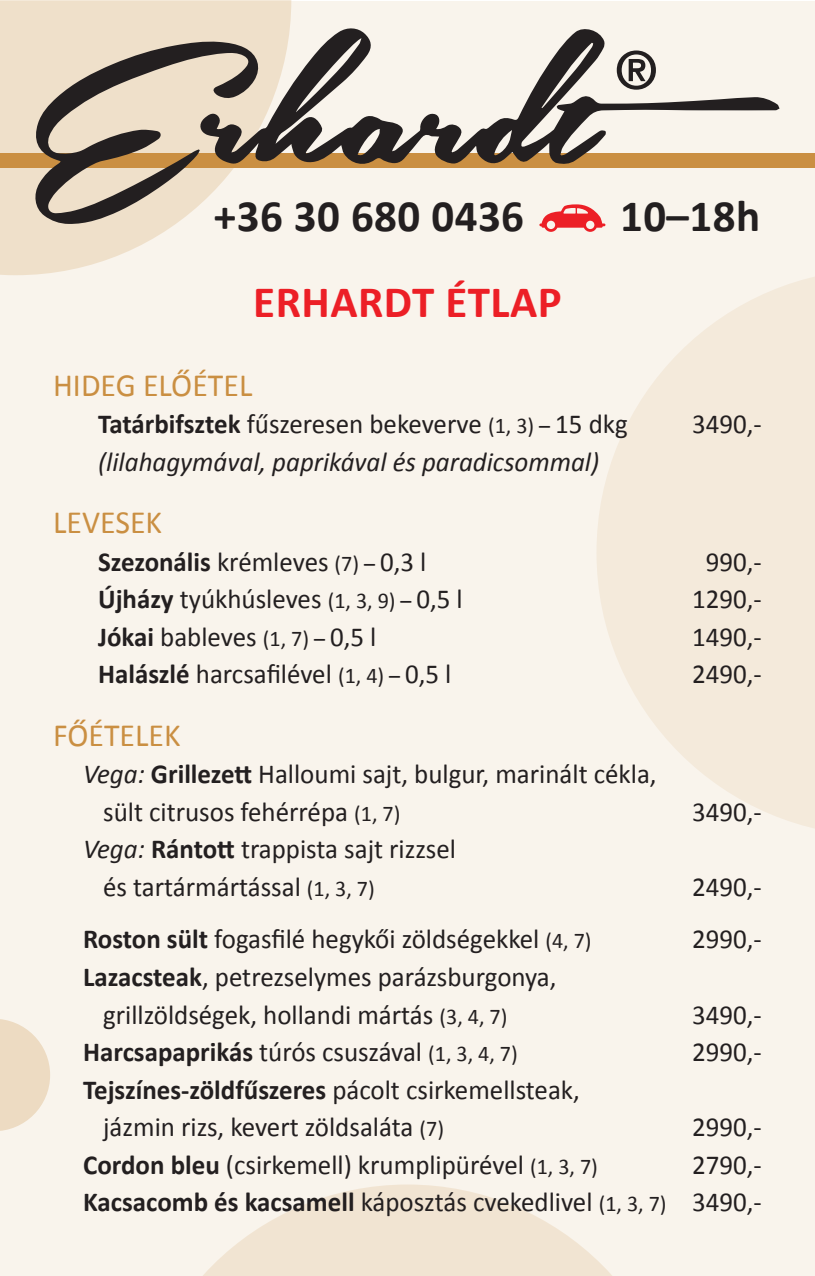
<style>
.page{position:relative;width:815px;height:1276px;background:#fff}
.page>*{position:absolute;margin:0;border:0;box-sizing:border-box;transform-origin:0 0}
.t1{font:700 45px "Calibri";letter-spacing:.01em;color:#231f20}
.t2{font:700 45px "Calibri";letter-spacing:.01em;color:#ec1f26}
.t3{font:32.5px "Calibri";color:#ca8f42}
.t4{font:27.5px/37.5px "Calibri";color:#231f20}
.t5{font:italic 27.5px "Calibri";color:#231f20}
.t6{font:700 27.5px "Calibri";color:#231f20}
.s1{font-weight:700}
.s2{font-size:22.5px}
.s3{font-style:italic}
.s4{font-weight:400}
.s5{font-weight:400;font-size:22.5px}
</style>
<div class="page">
<div style="left:0;top:1px;width:815px;height:1275px;background:#f9f4ec"></div>
<svg style="left:0;top:0;width:291px;height:275px;fill:#efe0ca"></svg>
<svg style="left:203px;top:1184px;width:409px;height:92px;fill:#f1e4d2"></svg>
<svg style="left:597px;top:277px;width:218px;height:551px;fill:#f4eadb"></svg>
<svg style="left:0;top:1019px;width:50px;height:112px"></svg>
<div style="left:0;top:153px;width:815px;height:14px;background:#ca8f42"></div>
<svg style="left:198px;top:26px;width:582px;height:138px"></svg>
<svg style="left:33px;top:41px;width:229px;height:183px;background:#b4a796"></svg>
<svg style="left:617px;top:50px;width:39px;height:40px"></svg>
<svg style="left:539px;top:204px;width:66px;height:28px"></svg>
<h1 class="t1" style="left:214px;top:188px;width:312px">+36 30 680 0436</h1>
<h1 class="t1" style="left:620px;top:188px;width:142px">10–18h</h1>
<h1 class="t2" style="left:253px;top:275px;width:310px">ERHARDT ÉTLAP</h1>
<p class="t3" style="left:53px;top:365px;width:201px">HIDEG ELŐÉTEL</p>
<p class="t4" style="left:98px;top:404px;width:531px"><span class="s1">Tatárbifsztek</span> fűszeresen bekeverve <span class="s2">(1, 3) –</span> 15 dkg</p>
<p class="t4" style="left:692px;top:404px;width:71px">3490,-</p>
<p class="t5" style="left:98px;top:445px;width:503px">(lilahagymával, paprikával és paradicsommal)</p>
<p class="t3" style="left:53px;top:502px;width:110px">LEVESEK</p>
<p class="t4" style="left:98px;top:542px;width:330px"><span class="s1">Szezonális</span> krémleves <span class="s2">(7) –</span> 0,3 l</p>
<p class="t4" style="left:706px;top:542px;width:57px">990,-</p>
<p class="t4" style="left:98px;top:579px;width:366px"><span class="s1">Újházy</span> tyúkhúsleves <span class="s2">(1, 3, 9) –</span> 0,5 l</p>
<p class="t4" style="left:692px;top:579px;width:71px">1290,-</p>
<p class="t4" style="left:98px;top:617px;width:280px"><span class="s1">Jókai</span> bableves <span class="s2">(1, 7) –</span> 0,5 l</p>
<p class="t4" style="left:692px;top:617px;width:71px">1490,-</p>
<p class="t4" style="left:98px;top:654px;width:355px"><span class="s1">Halászlé</span> harcsafilével <span class="s2">(1, 4) –</span> 0,5 l</p>
<p class="t4" style="left:692px;top:654px;width:71px">2490,-</p>
<p class="t3" style="left:53px;top:715px;width:129px">FŐÉTELEK</p>
<p class="t4" style="left:103px;top:754px;width:555px;text-indent:-20px"><span class="s3">Vega:</span> <span class="s1">Grillezett</span> Halloumi sajt, bulgur, marinált cékla, sült citrusos fehérrépa <span class="s2">(1, 7)</span></p>
<p class="t4" style="left:692px;top:792px;width:71px">3490,-</p>
<p class="t4" style="left:103px;top:829px;width:354px;text-indent:-20px"><span class="s3">Vega:</span> <span class="s1">Rántott</span> trappista sajt rizzsel és tartármártással <span class="s2">(1, 3, 7)</span></p>
<p class="t4" style="left:692px;top:867px;width:71px">2490,-</p>
<p class="t4" style="left:83px;top:919px;width:510px"><span class="s1">Roston sült</span> fogasfilé hegykői zöldségekkel <span class="s2">(4, 7)</span></p>
<p class="t4" style="left:692px;top:919px;width:71px">2990,-</p>
<p class="t4" style="left:103px;top:957px;width:455px;text-indent:-20px"><span class="s1">Lazacsteak</span>, petrezselymes parázsburgonya, grillzöldségek, hollandi mártás <span class="s2">(3, 4, 7)</span></p>
<p class="t4" style="left:692px;top:994px;width:71px">3490,-</p>
<p class="t6" style="left:83px;top:1035px;width:436px">Harcsapaprikás <span class="s4">túrós csuszával</span> <span class="s5">(1, 3, 4, 7)</span></p>
<p class="t4" style="left:692px;top:1032px;width:71px">2990,-</p>
<p class="t4" style="left:103px;top:1069px;width:478px;text-indent:-20px"><span class="s1">Tejszínes-zöldfűszeres</span> pácolt csirkemellsteak, jázmin rizs, kevert zöldsaláta <span class="s2">(7)</span></p>
<p class="t4" style="left:692px;top:1107px;width:71px">2990,-</p>
<p class="t4" style="left:83px;top:1144px;width:516px"><span class="s1">Cordon bleu</span> (csirkemell) krumplipürével <span class="s2">(1, 3, 7)</span></p>
<p class="t4" style="left:83px;top:1144px;width:680px;text-align:right">2790,-<br><span class="s1">Kacsacomb és kacsamell</span> káposztás cvekedlivel <span class="s2">(1, 3, 7)</span> 3490,-</p>
</div>
